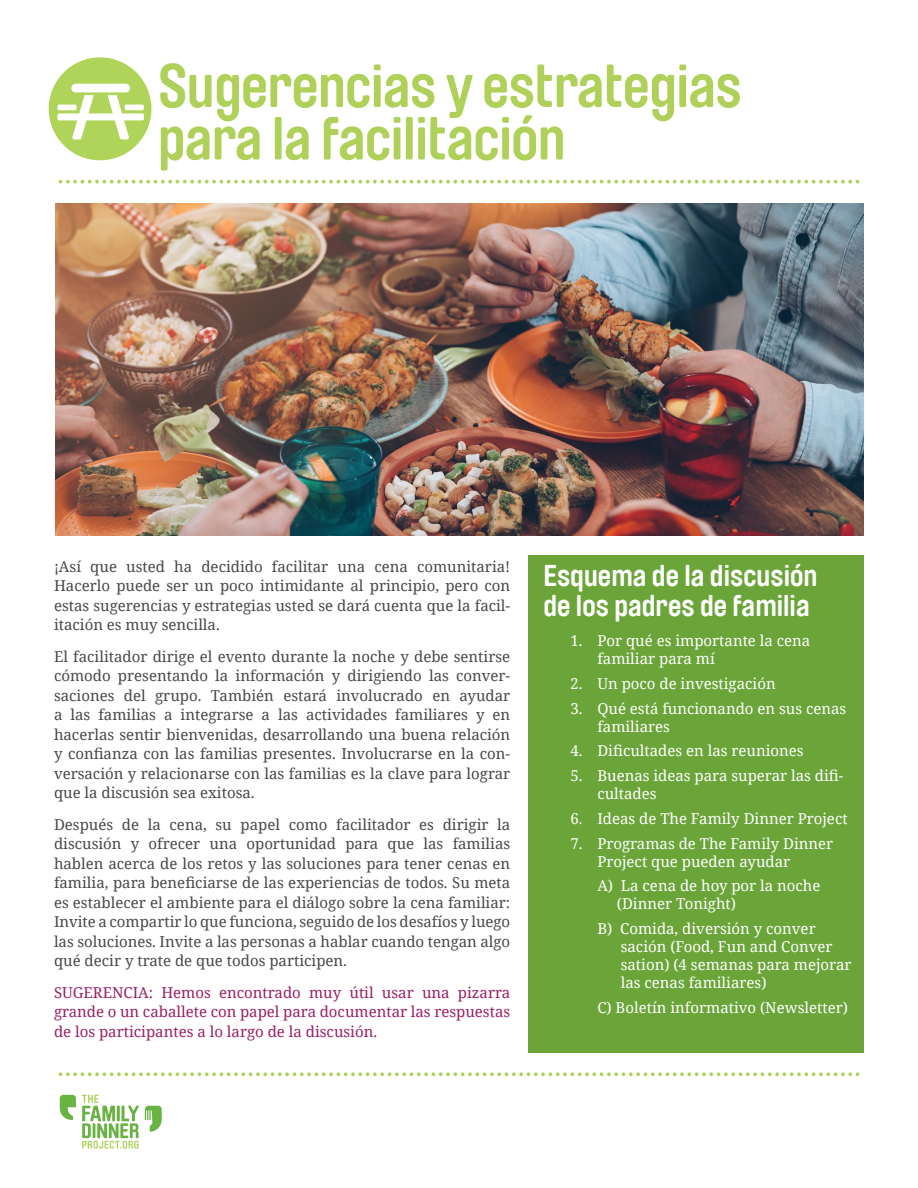
<style>
.page{position:relative;width:918px;height:1188px;background:#fff}
.page>*{position:absolute;margin:0;border:0;box-sizing:border-box;transform-origin:0 0}
.NEW-A_MASTER_HEADER{font:700 60px/52.5px "Brauer Neue";letter-spacing:-.01em;color:#afd15a}
.main_bigger{font:700 30px/30px "Brauer Neue";color:#fff}
.main_bigger-2{font:15px/19.5px "Noto Serif";color:#484848;text-align:justify}
.main_bigger-3{font:15px/18px "Noto Serif";color:#fff}
.main_bigger-4{font:15px/19.5px "Noto Serif";color:#9b1f66;text-align:justify}
</style>
<div class="page">
<svg style="left:60px;top:1095px;width:16px;height:25px"></svg>
<svg style="left:145px;top:1106px;width:17px;height:26px"></svg>
<svg style="left:82px;top:1095px;width:57px;height:54px"></svg>
<svg style="left:59px;top:1072px;width:800px;height:4px"></svg>
<svg style="left:59px;top:180px;width:800px;height:4px"></svg>
<img style="left:55px;top:203px;width:809px;height:333px">
<div style="left:528px;top:556px;width:336px;height:497px;background:#6ba539"></div>
<svg style="left:49px;top:57px;width:102px;height:103px"></svg>
<p class="NEW-A_MASTER_HEADER" style="left:158px;top:60px;width:585px">Sugerencias y estrategias para la facilitación</p>
<p class="main_bigger-2" style="left:54px;top:556px;width:458px">¡Así que usted ha decidido facilitar una cena comunitaria!<br>Hacerlo puede ser un poco intimidante al principio, pero con estas sugerencias y estrategias usted se dará cuenta que la facil&shy;itación es muy sencilla.</p>
<p class="main_bigger-2" style="left:54px;top:646px;width:458px">El facilitador dirige el evento durante la noche y debe sentirse cómodo presentando la información y dirigiendo las conver&shy;saciones del grupo. También estará involucrado en ayudar a las familias a integrarse a las actividades familiares y en hacerlas sentir bienvenidas, desarrollando una buena relación y confianza con las familias presentes. Involucrarse en la con&shy;versación y relacionarse con las familias es la clave para lograr que la discusión sea exitosa.</p>
<p class="main_bigger-2" style="left:54px;top:814px;width:458px">Después de la cena, su papel como facilitador es dirigir la discusión y ofrecer una oportunidad para que las familias hablen acerca de los retos y las soluciones para tener cenas en familia, para beneficiarse de las experiencias de todos. Su meta es establecer el ambiente para el diálogo sobre la cena familiar:<br>Invite a compartir lo que funciona, seguido de los desafíos y luego las soluciones. Invite a las personas a hablar cuando tengan algo qué decir y trate de que todos participen.</p>
<p class="main_bigger-4" style="left:54px;top:982px;width:458px">SUGERENCIA: Hemos encontrado muy útil usar una pizarra grande o un caballete con papel para documentar las respuestas de los participantes a lo largo de la discusión.</p>
<p class="main_bigger" style="left:543px;top:561px;width:276px">Esquema de la discusión de los padres de familia</p>
<p class="main_bigger-3" style="left:597px;top:631px;width:215px;text-indent:-27px">1. Por qué es importante la cena familiar para mí</p>
<p class="main_bigger-3" style="left:570px;top:674px;width:207px">2. Un poco de investigación</p>
<p class="main_bigger-3" style="left:597px;top:699px;width:250px;text-indent:-27px">3. Qué está funcionando en sus cenas familiares</p>
<p class="main_bigger-3" style="left:570px;top:741px;width:235px">4. Dificultades en las reuniones</p>
<p class="main_bigger-3" style="left:597px;top:766px;width:248px;text-indent:-27px">5. Buenas ideas para superar las difi&shy;cultades</p>
<p class="main_bigger-3" style="left:570px;top:809px;width:279px">6. Ideas de The Family Dinner Project</p>
<p class="main_bigger-3" style="left:597px;top:834px;width:237px;text-indent:-27px">7. Programas de The Family Dinner<br>Project que pueden ayudar</p>
<p class="main_bigger-3" style="left:617px;top:876px;width:205px;text-indent:-20px">A) La cena de hoy por la noche (Dinner Tonight)</p>
<p class="main_bigger-3" style="left:621px;top:919px;width:232px;text-indent:-23px">B) Comida, diversión y conver sación (Food, Fun and Conver sation) (4 semanas para mejorar las cenas familiares)</p>
<p class="main_bigger-3" style="left:597px;top:998px;width:252px">C) Boletín informativo (Newsletter)</p>
</div>
